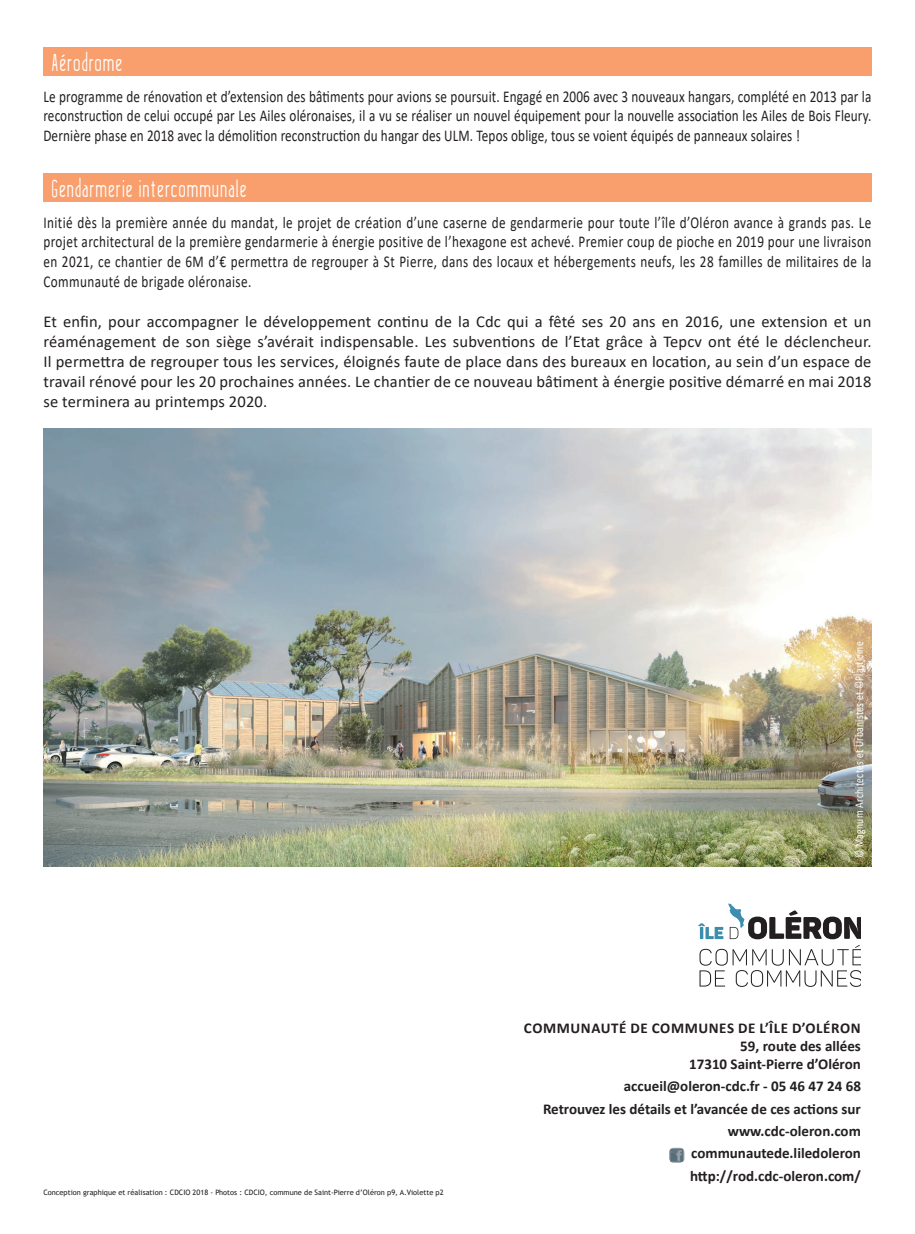
<style>
.page{position:relative;width:915px;height:1234px;background:#fff}
.page>*{position:absolute;margin:0;border:0;box-sizing:border-box;transform-origin:0 0}
.t1{font:24px "Kraftstoff";letter-spacing:.08em;color:#fff;scale:.8 1}
.t2{font:16.5px/19.8px "Calibri";letter-spacing:.01em;color:#231f20;text-align:justify;scale:.8 1}
.t3{font:16.5px/19.8px "Calibri";letter-spacing:.01em;color:#231f20;text-align:justify}
.t4{font:700 15px/22.2px "Calibri";color:#231f20;text-align:right}
.t5{font:12px "Calibri";letter-spacing:.03em;color:#fff;scale:.8 1}
.t6{font:7.35px "Trebuchet MS";color:#231f20}
</style>
<div class="page">
<svg style="left:668px;top:1147px;width:16px;height:15px"></svg>
<svg style="left:670px;top:1148px;width:13px;height:13px"></svg>
<svg style="left:698px;top:903px;width:162px;height:83px"></svg>
<div style="left:43px;top:47px;width:828px;height:29px;background:#f89f6d"></div>
<div style="left:43px;top:173px;width:828px;height:29px;background:#f89f6d"></div>
<img style="left:43px;top:428px;width:828px;height:438px">
<h1 class="t1" style="left:52px;top:47px;width:89px">Aérodrome</h1>
<p class="t2" style="left:43px;top:86px;width:1036px">Le programme de rénovation et d’extension des bâtiments pour avions se poursuit. Engagé en 2006 avec 3 nouveaux hangars, complété en 2013 par la reconstruction de celui occupé par Les Ailes oléronaises, il a vu se réaliser un nouvel équipement pour la nouvelle association les Ailes de Bois Fleury.<br>Dernière phase en 2018 avec la démolition reconstruction du hangar des ULM. Tepos oblige, tous se voient équipés de panneaux solaires !</p>
<h1 class="t1" style="left:52px;top:173px;width:244px">Gendarmerie intercommunale</h1>
<p class="t2" style="left:43px;top:212px;width:1036px">Initié dès la première année du mandat, le projet de création d’une caserne de gendarmerie pour toute l’île d’Oléron avance à grands pas. Le projet architectural de la première gendarmerie à énergie positive de l’hexagone est achevé. Premier coup de pioche en 2019 pour une livraison en 2021, ce chantier de 6M d’€ permettra de regrouper à St Pierre, dans des locaux et hébergements neufs, les 28 familles de militaires de la Communauté de brigade oléronaise.</p>
<p class="t3" style="left:43px;top:311px;width:829px">Et enfin, pour accompagner le développement continu de la Cdc qui a fêté ses 20 ans en 2016, une extension et un réaménagement de son siège s’avérait indispensable. Les subventions de l’Etat grâce à Tepcv ont été le déclencheur.<br>Il permettra de regrouper tous les services, éloignés faute de place dans des bureaux en location, au sein d’un espace de travail rénové pour les 20 prochaines années. Le chantier de ce nouveau bâtiment à énergie positive démarré en mai 2018 se terminera au printemps 2020.</p>
<p class="t5" style="left:850px;top:857px;width:272px;rotate:-90deg">© Magnum Architectes et Urbanistes et ©Plasticine</p>
<p class="t6" style="left:43px;top:1187px;width:401px">Conception graphique et réalisation : CDCIO 2018 - Photos : CDCIO, commune de Saint-Pierre d’Oléron p9, A.Violette p2</p>
<p class="t4" style="left:523px;top:1018px;width:338px;line-height:18px">COMMUNAUTÉ DE COMMUNES DE L’ÎLE D’OLÉRON<br>59, route des allées<br>17310 Saint-Pierre d’Oléron</p>
<p class="t4" style="left:543px;top:1074px;width:319px">accueil@oleron-cdc.fr - 05 46 47 24 68<br>Retrouvez les détails et l’avancée de ces actions sur www.cdc-oleron.com<br>communautede.liledoleron http://rod.cdc-oleron.com/</p>
</div>
